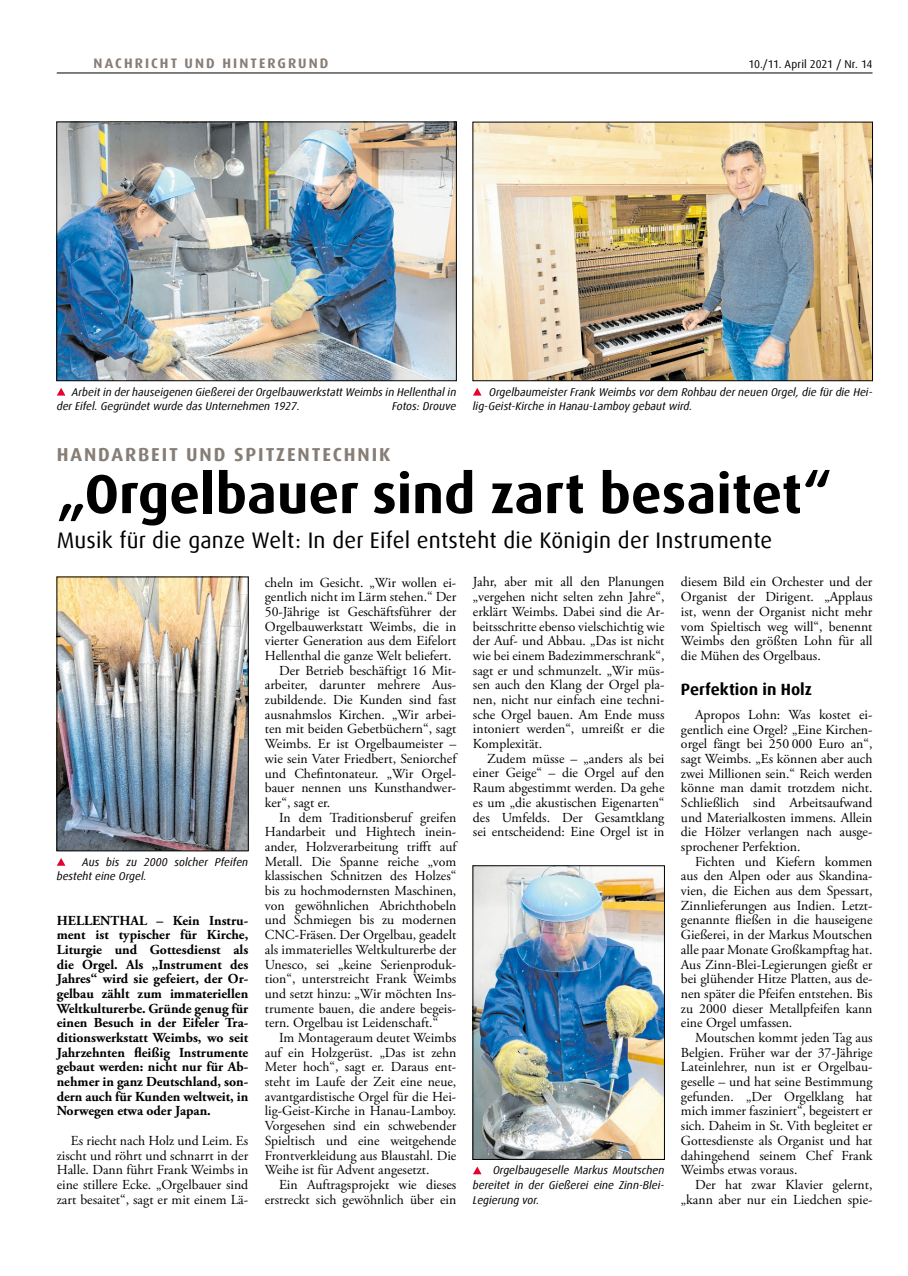
<style>
.page{position:relative;width:908px;height:1276px;background:#fff}
.page>*{position:absolute;margin:0;border:0;box-sizing:border-box;transform-origin:0 0}
.t1{font:700 55px "Dax Offc Pro";color:#000}
.t2{font:22.5px "Dax Offc Pro";letter-spacing:.01em;color:#000}
.t3{font:700 18.75px "Dax Offc Pro";letter-spacing:.1em;color:#867d76}
.t4{font:700 16.25px "Dax Offc Pro";color:#000}
.t5{font:13.75px/14.6px "Adobe Garamond Pro";color:#000;text-align:justify}
.t6{font:700 13.75px/14.6px "Adobe Garamond Pro";color:#000;text-align:justify}
.t7{font:700 13.75px "Dax Offc Pro";letter-spacing:.15em;color:#867d76}
.t8{font:italic 11.25px/14.8px "Dax Offc Pro";color:#000}
.t9{font:11.25px "Dax Offc Pro";letter-spacing:-.01em;color:#000}
</style>
<div class="page">
<hr style="left:57px;top:73px;width:815px;height:1px;background:#000">
<img style="left:59px;top:579px;width:187px;height:270px">
<div style="left:57px;top:577px;width:191px;height:274px;border:1px solid #000"></div>
<img style="left:474px;top:867px;width:188px;height:290px">
<img style="left:59px;top:124px;width:395px;height:255px">
<div style="left:57px;top:122px;width:399px;height:259px;border:1px solid #000"></div>
<img style="left:474px;top:124px;width:396px;height:255px">
<div style="left:472px;top:122px;width:400px;height:259px;border:1px solid #000"></div>
<svg style="left:473px;top:388px;width:8px;height:7px"></svg>
<svg style="left:57px;top:388px;width:8px;height:7px"></svg>
<svg style="left:57px;top:858px;width:8px;height:7px"></svg>
<svg style="left:473px;top:1166px;width:8px;height:8px"></svg>
<p class="t7" style="left:94px;top:54px;width:236px">NACHRICHT UND HINTERGRUND</p>
<p class="t9" style="left:748px;top:56px;width:125px">10./11. April 2021 / Nr. 14</p>
<p class="t8" style="left:57px;top:384px;width:401px;text-indent:15px">Arbeit in der hauseigenen Gießerei der Orgelbauwerkstatt Weimbs in Hellenthal in der Eifel. Gegründet wurde das Unternehmen 1927.</p>
<p class="t8" style="left:392px;top:399px;width:66px">Fotos: Drouve</p>
<p class="t8" style="left:472px;top:384px;width:401px;text-indent:16px">Orgelbaumeister Frank Weimbs vor dem Rohbau der neuen Orgel, die für die Hei&shy;lig-Geist-Kirche in Hanau-Lamboy gebaut wird.</p>
<h3 class="t3" style="left:57px;top:442px;width:335px">HANDARBEIT UND SPITZENTECHNIK</h3>
<h1 class="t1" style="left:57px;top:458px;width:776px">„Orgelbauer sind zart besaitet“</h1>
<h2 class="t2" style="left:57px;top:525px;width:716px">Musik für die ganze Welt: In der Eifel entsteht die Königin der Instrumente</h2>
<p class="t5" style="left:265px;top:575px;width:193px">cheln im Gesicht. „Wir wollen ei-</p>
<p class="t5" style="left:265px;top:590px;width:193px">gentlich nicht im Lärm stehen.“ Der</p>
<p class="t5" style="left:265px;top:605px;width:193px">50-Jährige ist Geschäftsführer der</p>
<p class="t5" style="left:265px;top:619px;width:193px">Orgelbauwerkstatt Weimbs, die in</p>
<p class="t5" style="left:265px;top:634px;width:193px">vierter Generation aus dem Eifelort</p>
<p class="t5" style="left:265px;top:649px;width:188px">Hellenthal die ganze Welt beliefert.</p>
<p class="t5" style="left:279px;top:663px;width:179px">Der Betrieb beschäftigt 16 Mit-</p>
<p class="t5" style="left:265px;top:678px;width:193px">arbeiter, darunter mehrere Aus-</p>
<p class="t5" style="left:265px;top:693px;width:193px">zubildende. Die Kunden sind fast</p>
<p class="t5" style="left:265px;top:707px;width:193px">ausnahmslos Kirchen. „Wir arbei-</p>
<p class="t5" style="left:265px;top:722px;width:193px">ten mit beiden Gebetbüchern“, sagt</p>
<p class="t5" style="left:265px;top:737px;width:193px">Weimbs. Er ist Orgelbaumeister –</p>
<p class="t5" style="left:265px;top:751px;width:193px">wie sein Vater Friedbert, Seniorchef</p>
<p class="t5" style="left:265px;top:766px;width:193px">und Chefintonateur. „Wir Orgel-</p>
<p class="t5" style="left:265px;top:781px;width:193px">bauer nennen uns Kunsthandwer-</p>
<p class="t5" style="left:265px;top:796px;width:67px">ker“, sagt er.</p>
<p class="t5" style="left:279px;top:810px;width:179px">In dem Traditionsberuf greifen</p>
<p class="t5" style="left:265px;top:825px;width:193px">Handarbeit und Hightech inein-</p>
<p class="t5" style="left:265px;top:840px;width:193px">ander, Holzverarbeitung trifft auf</p>
<p class="t5" style="left:265px;top:854px;width:193px">Metall. Die Spanne reiche „vom</p>
<p class="t5" style="left:265px;top:869px;width:193px">klassischen Schnitzen des Holzes“</p>
<p class="t5" style="left:265px;top:884px;width:193px">bis zu hochmodernsten Maschinen,</p>
<p class="t5" style="left:265px;top:898px;width:193px">von gewöhnlichen Abrichthobeln</p>
<p class="t5" style="left:265px;top:913px;width:193px">und Schmiegen bis zu modernen</p>
<p class="t5" style="left:265px;top:928px;width:193px">CNC-Fräsen. Der Orgelbau, geadelt</p>
<p class="t5" style="left:265px;top:942px;width:193px">als immaterielles Weltkulturerbe der</p>
<p class="t5" style="left:265px;top:957px;width:193px">Unesco, sei „keine Serienproduk-</p>
<p class="t5" style="left:265px;top:972px;width:193px">tion“, unterstreicht Frank Weimbs</p>
<p class="t5" style="left:265px;top:986px;width:193px">und setzt hinzu: „Wir möchten Ins-</p>
<p class="t5" style="left:265px;top:1001px;width:193px">trumente bauen, die andere begeis-</p>
<p class="t5" style="left:265px;top:1016px;width:175px">tern. Orgelbau ist Leidenschaft.“</p>
<p class="t5" style="left:279px;top:1030px;width:179px">Im Montageraum deutet Weimbs</p>
<p class="t5" style="left:265px;top:1045px;width:193px">auf ein Holzgerüst. „Das ist zehn</p>
<p class="t5" style="left:265px;top:1060px;width:193px">Meter hoch“, sagt er. Daraus ent-</p>
<p class="t5" style="left:265px;top:1075px;width:193px">steht im Laufe der Zeit eine neue,</p>
<p class="t5" style="left:265px;top:1089px;width:193px">avantgardistische Orgel für die Hei-</p>
<p class="t5" style="left:265px;top:1104px;width:193px">lig-Geist-Kirche in Hanau-Lamboy.</p>
<p class="t5" style="left:265px;top:1119px;width:193px">Vorgesehen sind ein schwebender</p>
<p class="t5" style="left:265px;top:1133px;width:193px">Spieltisch und eine weitgehende</p>
<p class="t5" style="left:265px;top:1148px;width:193px">Frontverkleidung aus Blaustahl. Die</p>
<p class="t5" style="left:265px;top:1163px;width:166px">Weihe ist für Advent angesetzt.</p>
<p class="t5" style="left:279px;top:1177px;width:179px">Ein Auftragsprojekt wie dieses</p>
<p class="t5" style="left:265px;top:1192px;width:193px">erstreckt sich gewöhnlich über ein</p>
<p class="t5" style="left:680px;top:575px;width:193px">diesem Bild ein Orchester und der Organist der Dirigent. „Applaus ist, wenn der Organist nicht mehr vom Spieltisch weg will“, benennt Weimbs den größten Lohn für all die Mühen des Orgelbaus.</p>
<p class="t4" style="left:680px;top:678px;width:132px">Perfektion in Holz</p>
<p class="t5" style="left:680px;top:707px;width:193px;text-indent:14px">Apropos Lohn: Was kostet ei&shy;gentlich eine Orgel? „Eine Kirchen&shy;orgel fängt bei 250 000 Euro an“, sagt Weimbs. „Es können aber auch zwei Millionen sein.“ Reich werden könne man damit trotzdem nicht.<br>Schließlich sind Arbeitsaufwand und Materialkosten immens. Allein die Hölzer verlangen nach ausge&shy;sprochener Perfektion.</p>
<p class="t5" style="left:680px;top:854px;width:193px;text-indent:14px">Fichten und Kiefern kommen aus den Alpen oder aus Skandina&shy;vien, die Eichen aus dem Spessart, Zinnlieferungen aus Indien. Letzt&shy;genannte fließen in die hauseigene Gießerei, in der Markus Moutschen alle paar Monate Großkampftag hat.<br>Aus Zinn-Blei-Legierungen gießt er bei glühender Hitze Platten, aus de&shy;nen später die Pfeifen entstehen. Bis zu 2000 dieser Metallpfeifen kann eine Orgel umfassen.</p>
<p class="t5" style="left:680px;top:1030px;width:193px;text-indent:14px">Moutschen kommt jeden Tag aus Belgien. Früher war der 37-Jährige Lateinlehrer, nun ist er Orgelbau&shy;geselle – und hat seine Bestimmung gefunden. „Der Orgelklang hat mich immer fasziniert“, begeistert er sich. Daheim in St. Vith begleitet er Gottesdienste als Organist und hat dahingehend seinem Chef Frank Weimbs etwas voraus.</p>
<p class="t5" style="left:680px;top:1177px;width:193px;text-align:right">Der hat zwar Klavier gelernt, „kann aber nur ein Liedchen spie-</p>
<p class="t5" style="left:472px;top:575px;width:193px">Jahr, aber mit all den Planungen „vergehen nicht selten zehn Jahre“, erklärt Weimbs. Dabei sind die Ar&shy;beitsschritte ebenso vielschichtig wie der Auf- und Abbau. „Das ist nicht wie bei einem Badezimmerschrank“, sagt er und schmunzelt. „Wir müs&shy;sen auch den Klang der Orgel pla&shy;nen, nicht nur einfach eine techni&shy;sche Orgel bauen. Am Ende muss intoniert werden“, umreißt er die Komplexität.</p>
<p class="t5" style="left:472px;top:751px;width:193px;text-indent:14px">Zudem müsse – „anders als bei einer Geige“ – die Orgel auf den Raum abgestimmt werden. Da gehe es um „die akustischen Eigenarten“ des Umfelds. Der Gesamtklang sei entscheidend: Eine Orgel ist in</p>
<p class="t8" style="left:57px;top:854px;width:193px;text-indent:25px">Aus bis zu 2000 solcher Pfeifen besteht eine Orgel.</p>
<p class="t6" style="left:57px;top:913px;width:193px">HELLENTHAL – Kein Instru&shy;ment ist typischer für Kirche, Liturgie und Gottesdienst als die Orgel. Als „Instrument des Jahres“ wird sie gefeiert, der Or&shy;gelbau zählt zum immateriellen Weltkulturerbe. Gründe genug für einen Besuch in der Eifeler Tra&shy;ditionswerkstatt Weimbs, wo seit Jahrzehnten fleißig Instrumente gebaut werden: nicht nur für Ab&shy;nehmer in ganz Deutschland, son&shy;dern auch für Kunden weltweit, in Norwegen etwa oder Japan.</p>
<p class="t5" style="left:57px;top:1133px;width:193px;text-indent:14px">Es riecht nach Holz und Leim. Es zischt und röhrt und schnarrt in der Halle. Dann führt Frank Weimbs in eine stillere Ecke. „Orgelbauer sind zart besaitet“, sagt er mit einem Lä-</p>
<p class="t8" style="left:472px;top:1163px;width:193px;text-align:justify;text-indent:20px">Orgelbaugeselle Markus Moutschen bereitet in der Gießerei eine Zinn-Blei-Legierung vor.</p>
</div>
